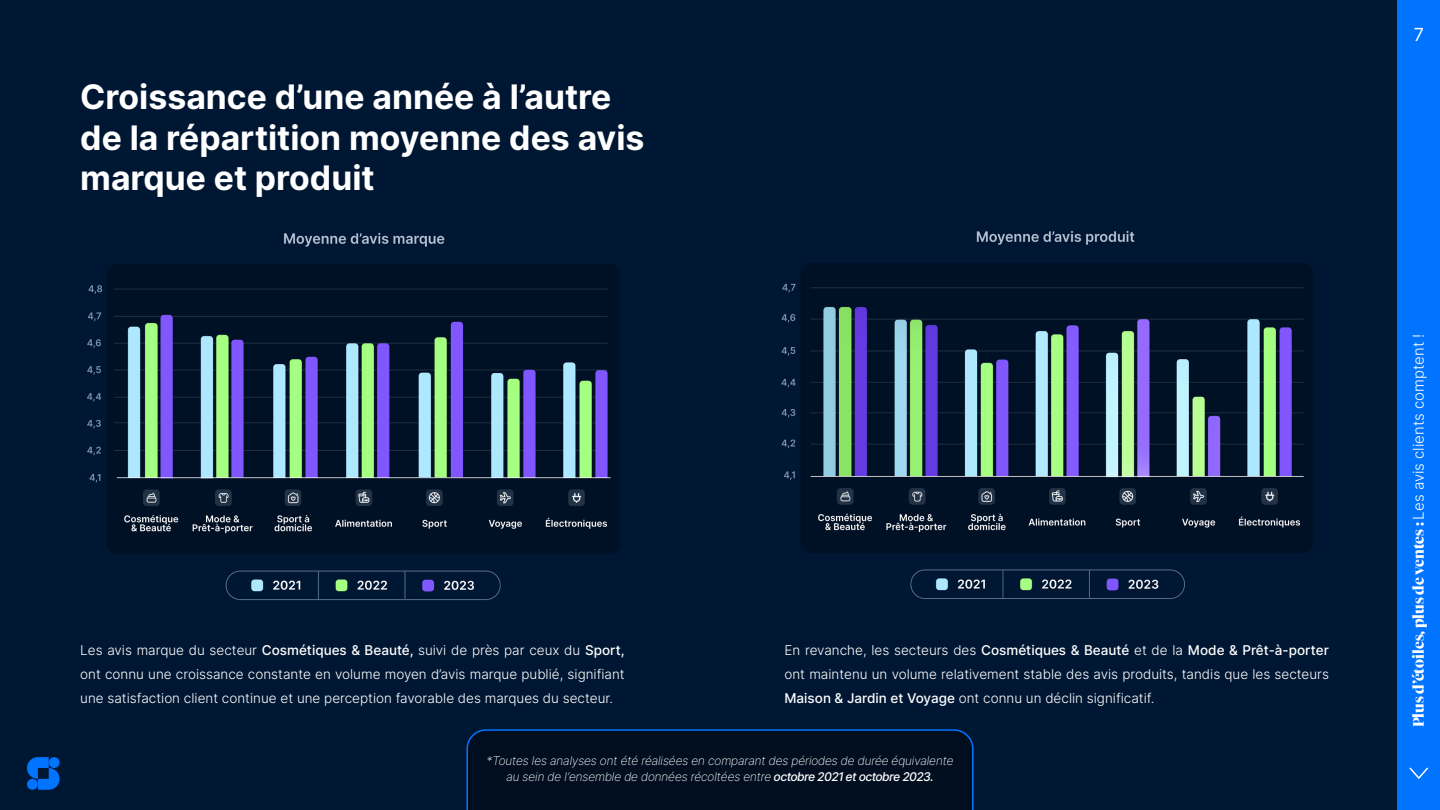
<style>
.page{position:relative;width:1440px;height:810px;background:#001733}
.page>*{position:absolute;margin:0;border:0;box-sizing:border-box;transform-origin:0 0}
.t1{font:700 33.75px/40.5px "Inter";color:#fff}
.t2{font:18px "Inter";color:#fff}
.t3{font:700 15px "Tiempos Fine";color:#fff}
.t4{font:300 13.5px/24px "Inter";color:#fff;text-align:justify}
.t5{font:italic 200 12px/16.5px "Inter Tight";color:#fff;text-align:center}
.s1{font-weight:500}
.s2{font-family:"Inter";font-weight:300}
</style>
<div class="page">
<div style="left:1398px;top:0;width:42px;height:810px;background:#0073ff"></div>
<svg style="left:27px;top:757px;width:33px;height:33px"></svg>
<svg style="left:1409px;top:767px;width:19px;height:12px"></svg>
<img style="left:781px;top:230px;width:532px;height:369px">
<img style="left:87px;top:232px;width:533px;height:368px">
<div style="left:466px;top:729px;width:508px;height:81px;background:#000e20"></div>
<h1 class="t1" style="left:80px;top:76px;width:566px">Croissance d’une année à l’autre de la répartition moyenne des avis marque et produit</h1>
<p class="t4" style="left:80px;top:638px;width:546px">Les avis marque du secteur <span class="s1">Cosmétiques &amp; Beauté,</span> suivi de près par ceux du <span class="s1">Sport, </span>ont connu une croissance constante en volume moyen d’avis marque publié, signifiant une satisfaction client continue et une perception favorable des marques du secteur.</p>
<p class="t4" style="left:784px;top:638px;width:546px">En revanche, les secteurs des <span class="s1">Cosmétiques &amp; Beauté</span> et de la <span class="s1">Mode &amp; Prêt-à-porter </span>ont maintenu un volume relativement stable des avis produits, tandis que les secteurs <span class="s1">Maison &amp; Jardin et Voyage</span> ont connu un déclin significatif.</p>
<p class="t5" style="left:487px;top:752px;width:468px">*Toutes les analyses ont été réalisées en comparant des périodes de durée équivalente au sein de l’ensemble de données récoltées entre <span class="s1">octobre 2021 et octobre 2023.</span></p>
<h2 class="t2" style="left:1414px;top:22px;width:12px">7</h2>
<p class="t3" style="left:1410px;top:727px;width:395px;rotate:-90deg">Plus d’étoiles, plus de ventes : <span class="s2">Les avis clients comptent !</span></p>
</div>
